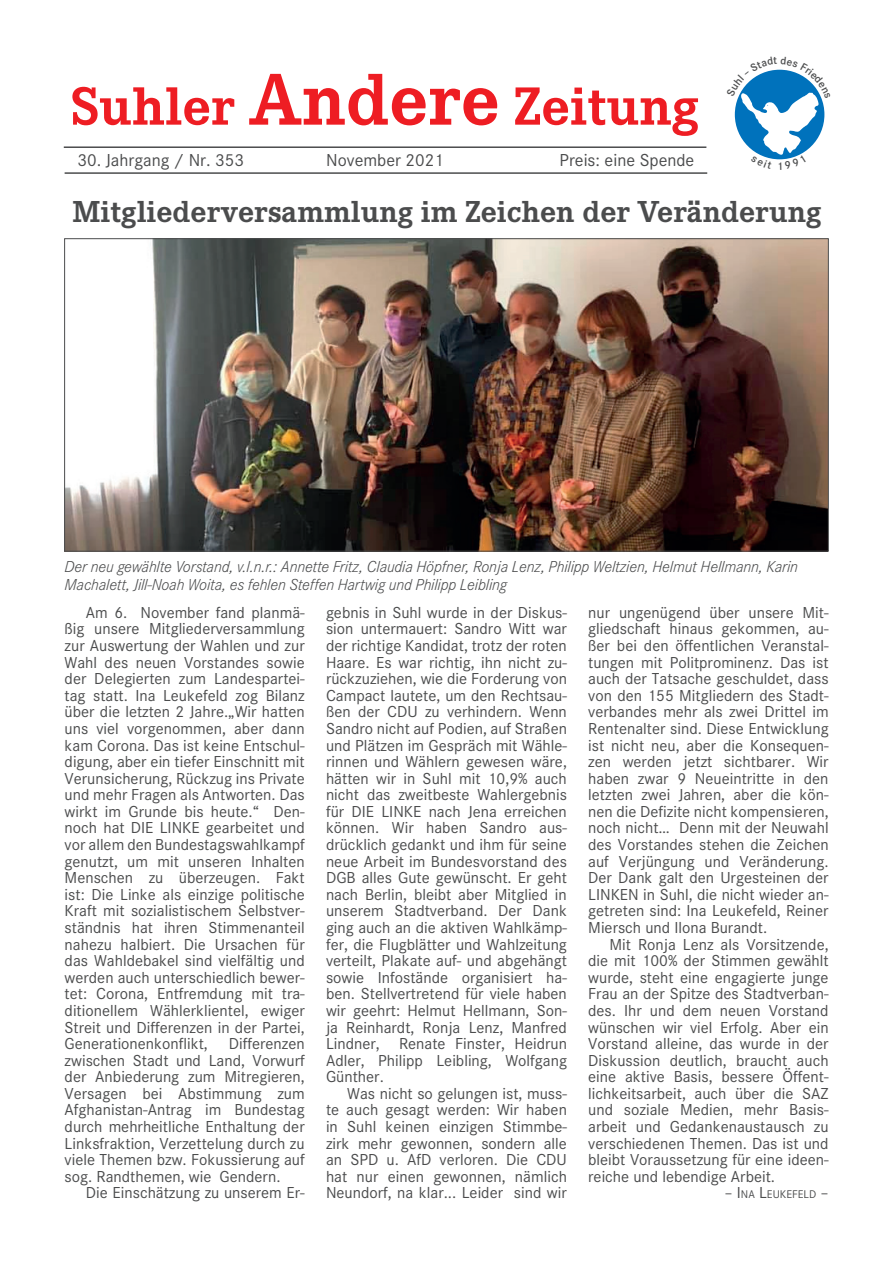
<style>
.page{position:relative;width:893px;height:1263px;background:#fff}
.page>*{position:absolute;margin:0;border:0;box-sizing:border-box;transform-origin:0 0}
.t1{font:700 55.8px "Corporate E";color:#ee1d23}
.t2{font:700 31.5px "Corporate E";color:#4b4c4d}
.t3{font:18px "Corporate S";color:#4b4c4d}
.t4{font:16.5px/16.6px "Corporate S";color:#4b4c4d;text-align:justify}
.t5{font:italic 300 16.5px/18px "Corporate S";letter-spacing:-.01em;color:#4b4c4d}
.t6{font:11.55px "Corporate S";color:#4b4c4d}
.s1{font-size:75.9px}
.s2{font-size:16.5px}
</style>
<div class="page">
<hr style="left:65px;top:172px;width:642px;height:2px;background:#4b4c4d">
<hr style="left:64px;top:146px;width:642px;height:2px;background:#4b4c4d">
<img style="left:66px;top:240px;width:761px;height:309px">
<svg style="left:734px;top:69px;width:91px;height:91px"></svg>
<h1 class="t1" style="left:71px;top:75px;width:629px">Suhler <span class="s1">Andere</span> Zeitung</h1>
<p class="t3" style="left:77px;top:150px;width:168px">30. Jahrgang / Nr. 353</p>
<p class="t3" style="left:326px;top:150px;width:119px">November 2021</p>
<p class="t3" style="left:560px;top:150px;width:136px">Preis: eine Spende</p>
<h2 class="t2" style="left:73px;top:194px;width:750px">Mitgliederversammlung im Zeichen der Veränderung</h2>
<p class="t5" style="left:65px;top:558px;width:735px">Der neu gewählte Vorstand, v.l.n.r.: Annette Fritz, Claudia Höpfner, Ronja Lenz, Philipp Weltzien, Helmut Hellmann, Karin<br>Machalett, Jill-Noah Woita, es fehlen Steffen Hartwig und Philipp Leibling</p>
<p class="t4" style="left:65px;top:604px;width:242px;text-indent:21px">Am 6. November fand planmä&shy;ßig unsere Mitgliederversammlung zur Auswertung der Wahlen und zur Wahl des neuen Vorstandes sowie der Delegierten zum Landespartei&shy;tag statt. Ina Leukefeld zog Bilanz über die letzten 2 Jahre.„Wir hatten uns viel vorgenommen, aber dann kam Corona. Das ist keine Entschul&shy;digung, aber ein tiefer Einschnitt mit Verunsicherung, Rückzug ins Private und mehr Fragen als Antworten. Das wirkt im Grunde bis heute.“ Den&shy;noch hat DIE LINKE gearbeitet und vor allem den Bundestagswahlkampf genutzt, um mit unseren Inhalten Menschen zu überzeugen. Fakt ist: Die Linke als einzige politische Kraft mit sozialistischem Selbstver&shy;ständnis hat ihren Stimmenanteil nahezu halbiert. Die Ursachen für das Wahldebakel sind vielfältig und werden auch unterschiedlich bewer&shy;tet: Corona, Entfremdung mit tra&shy;ditionellem Wählerklientel, ewiger Streit und Differenzen in der Partei, Generationenkonflikt,</p>
<p class="t4" style="left:65px;top:1035px;width:242px;text-indent:164px">Differenzen zwischen Stadt und Land, Vorwurf der Anbiederung zum Mitregieren, Versagen bei Abstimmung zum Afghanistan-Antrag im Bundestag durch mehrheitliche Enthaltung der Linksfraktion, Verzettelung durch zu viele Themen bzw. Fokussierung auf sog. Randthemen, wie Gendern.</p>
<p class="t4" style="left:86px;top:1185px;width:220px">Die Einschätzung zu unserem Er-</p>
<p class="t4" style="left:326px;top:604px;width:242px">gebnis in Suhl wurde in der Diskus&shy;sion untermauert: Sandro Witt war der richtige Kandidat, trotz der roten Haare. Es war richtig, ihn nicht zu&shy;rückzuziehen, wie die Forderung von Campact lautete, um den Rechtsau&shy;ßen der CDU zu verhindern. Wenn Sandro nicht auf Podien, auf Straßen und Plätzen im Gespräch mit Wähle&shy;rinnen und Wählern gewesen wäre, hätten wir in Suhl mit 10,9% auch nicht das zweitbeste Wahlergebnis für DIE LINKE nach Jena erreichen können. Wir haben Sandro aus&shy;drücklich gedankt und ihm für seine neue Arbeit im Bundesvorstand des DGB alles Gute gewünscht. Er geht nach Berlin, bleibt aber Mitglied in unserem Stadtverband. Der Dank ging auch an die aktiven Wahlkämp&shy;fer, die Flugblätter und Wahlzeitung verteilt, Plakate auf- und abgehängt sowie Infostände organisiert ha&shy;ben. Stellvertretend für viele haben wir geehrt: Helmut Hellmann, Son&shy;ja Reinhardt, Ronja Lenz, Manfred Lindner, Renate Finster, Heidrun Adler, Philipp Leibling, Wolfgang Günther.</p>
<p class="t4" style="left:326px;top:1085px;width:242px;text-indent:21px">Was nicht so gelungen ist, muss&shy;te auch gesagt werden: Wir haben in Suhl keinen einzigen Stimmbe&shy;zirk mehr gewonnen, sondern alle an SPD u. AfD verloren. Die CDU hat nur einen gewonnen, nämlich Neundorf, na klar... Leider sind wir</p>
<p class="t4" style="left:588px;top:604px;width:242px">nur ungenügend über unsere Mit&shy;gliedschaft hinaus gekommen, au&shy;ßer bei den öffentlichen Veranstal&shy;tungen mit Politprominenz. Das ist auch der Tatsache geschuldet, dass von den 155 Mitgliedern des Stadt&shy;verbandes mehr als zwei Drittel im Rentenalter sind. Diese Entwicklung ist nicht neu, aber die Konsequen&shy;zen werden jetzt sichtbarer. Wir haben zwar 9 Neueintritte in den letzten zwei Jahren, aber die kön&shy;nen die Defizite nicht kompensieren, noch nicht… Denn mit der Neuwahl des Vorstandes stehen die Zeichen auf Verjüngung und Veränderung.<br>Der Dank galt den Urgesteinen der LINKEN in Suhl, die nicht wieder an&shy;getreten sind: Ina Leukefeld, Reiner Miersch und Ilona Burandt.</p>
<p class="t4" style="left:588px;top:936px;width:242px;text-indent:21px">Mit Ronja Lenz als Vorsitzende, die mit 100% der Stimmen gewählt wurde, steht eine engagierte junge Frau an der Spitze des Stadtverban&shy;des. Ihr und dem neuen Vorstand wünschen wir viel Erfolg. Aber ein Vorstand alleine, das wurde in der Diskussion deutlich, braucht auch eine aktive Basis, bessere Öffent&shy;lichkeitsarbeit, auch über die SAZ und soziale Medien, mehr Basis&shy;arbeit und Gedankenaustausch zu verschiedenen Themen. Das ist und bleibt Voraussetzung für eine ideen&shy;reiche und lebendige Arbeit.</p>
<p class="t6" style="left:724px;top:1188px;width:106px"><span class="s2">– I</span>NA <span class="s2">L</span>EUKEFELD <span class="s2">–</span></p>
</div>
